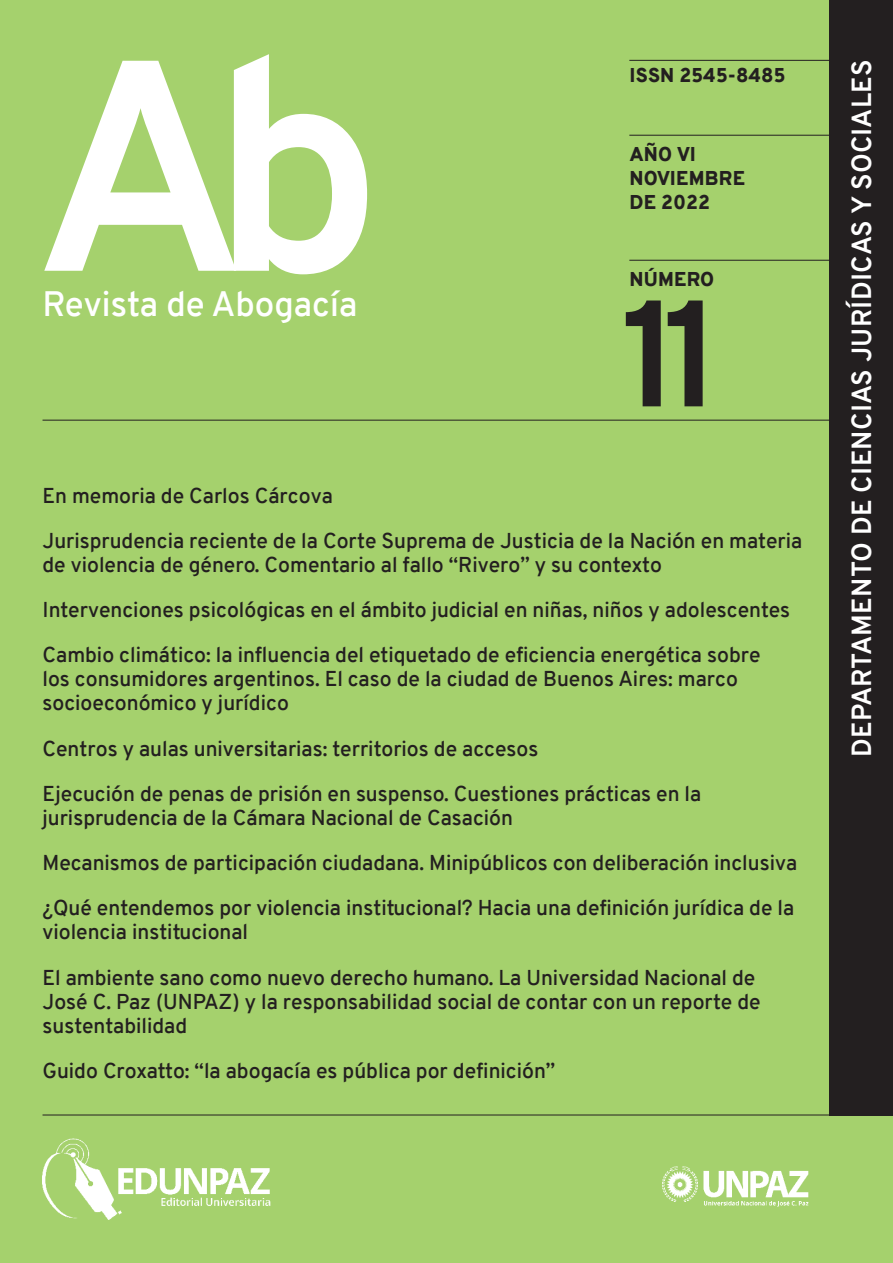
<style>
.page{position:relative;width:893px;height:1263px;background:#a5d16d}
.page>*{position:absolute;margin:0;border:0;box-sizing:border-box;transform-origin:0 0}
.t1{font:700 300px "Overpass";color:#fff}
.t2{font:700 151.2px "Overpass";color:#231f20}
.t3{font:600 34.5px "Overpass";color:#fff}
.t4{font:700 27px "Overpass";letter-spacing:.01em;color:#fff}
.t5{font:600 21px/45.3px "Overpass";color:#231f20}
.t6{font:900 19.5px/24px "Overpass";letter-spacing:.01em;color:#231f20}
</style>
<div class="page">
<img style="left:43px;top:1138px;width:228px;height:81px">
<img style="left:662px;top:1166px;width:147px;height:41px">
<div style="left:829px;top:0;width:64px;height:1115px;background:#231f20"></div>
<hr style="left:43px;top:1115px;width:795px;height:1px;background:#231f20">
<hr style="left:43px;top:420px;width:794px;height:1px;background:#231f20">
<hr style="left:629px;top:60px;width:208px;height:1px;background:#231f20">
<hr style="left:629px;top:135px;width:207px;height:1px;background:#231f20">
<hr style="left:629px;top:260px;width:215px;height:1px;background:#231f20">
<h1 class="t1" style="left:33px;top:-48px;width:350px">Ab</h1>
<h3 class="t3" style="left:43px;top:280px;width:316px">Revista de Abogacía</h3>
<p class="t6" style="left:629px;top:63px;width:158px">ISSN 2545-8485</p>
<p class="t6" style="left:629px;top:142px;width:117px">AÑO VI<br>NOVIEMBRE<br>DE 2022</p>
<p class="t6" style="left:629px;top:267px;width:86px">NÚMERO</p>
<h2 class="t2" style="left:621px;top:246px;width:105px">11</h2>
<p class="t5" style="left:43px;top:473px;width:761px">En memoria de Carlos Cárcova<br>Jurisprudencia reciente de la Corte Suprema de Justicia de la Nación en materia</p>
<p class="t5" style="left:43px;top:542px;width:749px">de violencia de género. Comentario al fallo “Rivero” y su contexto<br>Intervenciones psicológicas en el ámbito judicial en niñas, niños y adolescentes<br>Cambio climático: la influencia del etiquetado de eficiencia energética sobre</p>
<p class="t5" style="left:43px;top:667px;width:697px;line-height:24px">los consumidores argentinos. El caso de la ciudad de Buenos Aires: marco socioeconómico y jurídico</p>
<p class="t5" style="left:43px;top:726px;width:660px">Centros y aulas universitarias: territorios de accesos<br>Ejecución de penas de prisión en suspenso. Cuestiones prácticas en la</p>
<p class="t5" style="left:43px;top:795px;width:756px">jurisprudencia de la Cámara Nacional de Casación<br>Mecanismos de participación ciudadana. Minipúblicos con deliberación inclusiva ¿Qué entendemos por violencia institucional? Hacia una definición jurídica de la</p>
<p class="t5" style="left:43px;top:910px;width:714px">violencia institucional<br>El ambiente sano como nuevo derecho humano. La Universidad Nacional de</p>
<p class="t5" style="left:43px;top:989px;width:720px;line-height:24px">José C. Paz (UNPAZ) y la responsabilidad social de contar con un reporte de sustentabilidad</p>
<p class="t5" style="left:43px;top:1048px;width:514px">Guido Croxatto: “la abogacía es pública por definición”</p>
<p class="t4" style="left:842px;top:757px;width:699px;rotate:-90deg">DEPARTAMENTO DE CIENCIAS JURÍDICAS Y SOCIALES</p>
</div>
